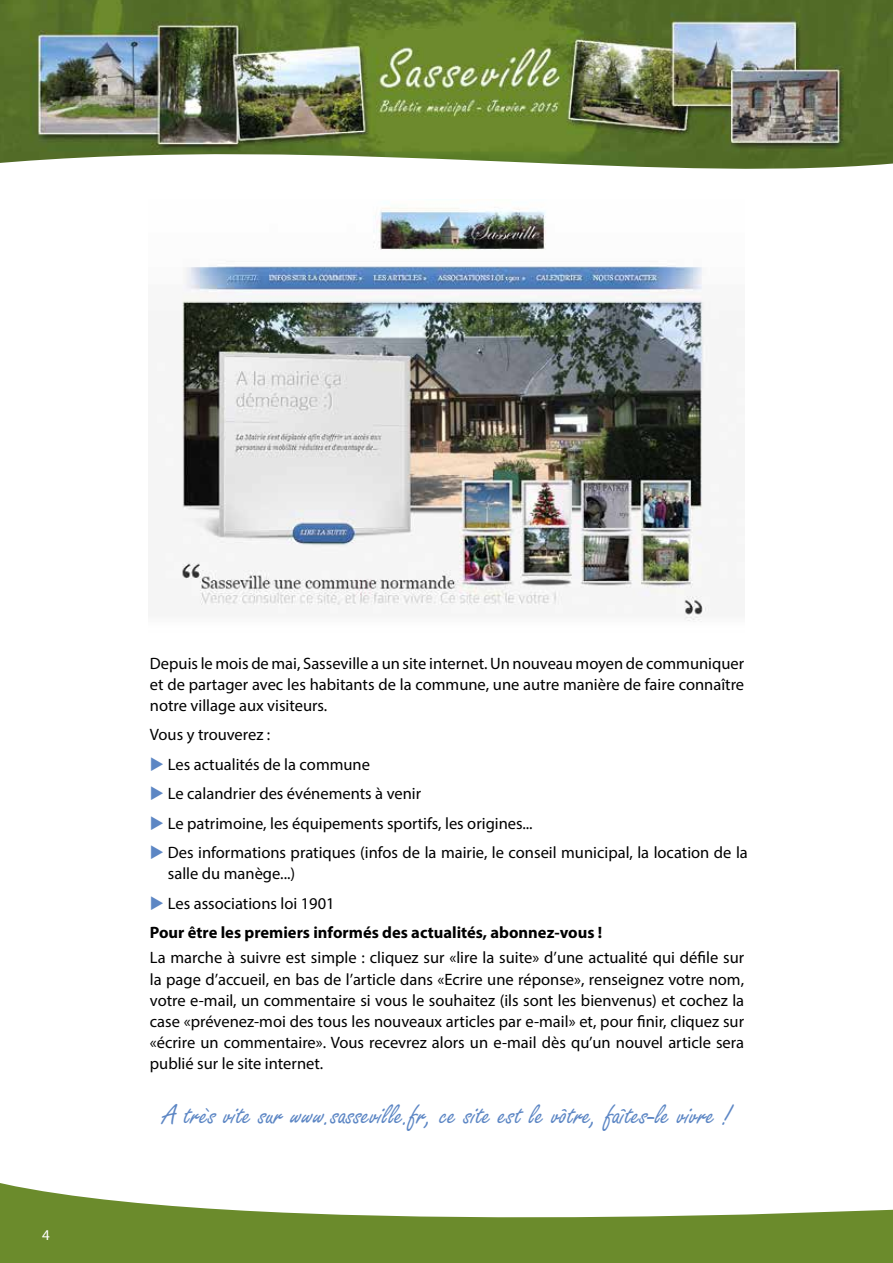
<style>
.page{position:relative;width:893px;height:1263px;background:#fff}
.page>*{position:absolute;margin:0;border:0;box-sizing:border-box;transform-origin:0 0}
.t1{font:30px "Freestyle Script";color:#5c86c4}
.t2{font:16.5px/21px "Myriad Pro";color:#000;text-align:justify}
.t3{font:700 16.5px/29.5px "Myriad Pro";color:#000}
.t4{font:15px "Myriad Pro";color:#fff}
.s1{color:#5c86c4}
.s2{font-weight:400}
</style>
<div class="page">
<img style="left:0;top:0;width:893px;height:169px">
<svg style="left:0;top:1183px;width:893px;height:80px;fill:#6b8b2c"></svg>
<img style="left:181px;top:208px;width:528px;height:414px">
<p class="t4" style="left:42px;top:1226px;width:9px">4</p>
<p class="t2" style="left:150px;top:652px;width:596px">Depuis le mois de mai, Sasseville a un site internet. Un nouveau moyen de communiquer et de partager avec les habitants de la commune, une autre manière de faire connaître notre village aux visiteurs.</p>
<p class="t2" style="left:150px;top:724px;width:122px">Vous y trouverez :</p>
<p class="t2" style="left:150px;top:753px;width:222px"><span class="s1">◆</span> Les actualités de la commune</p>
<p class="t2" style="left:150px;top:783px;width:273px"><span class="s1">◆</span> Le calandrier des événements à venir</p>
<p class="t2" style="left:150px;top:812px;width:384px"><span class="s1">◆</span> Le patrimoine, les équipements sportifs, les origines...</p>
<p class="t2" style="left:168px;top:842px;width:581px;text-indent:-18px"><span class="s1">◆</span> Des informations pratiques (infos de la mairie, le conseil municipal, la location de la salle du manège...)</p>
<p class="t3" style="left:150px;top:888px;width:454px"><span class="s1">◆</span> <span class="s2">Les associations loi 1901<br></span>Pour être les premiers informés des actualités, abonnez-vous !</p>
<p class="t2" style="left:150px;top:947px;width:596px">La marche à suivre est simple : cliquez sur «lire la suite» d’une actualité qui défile sur la page d’accueil, en bas de l’article dans «Ecrire une réponse», renseignez votre nom, votre e-mail, un commentaire si vous le souhaitez (ils sont les bienvenus) et cochez la case «prévenez-moi des tous les nouveaux articles par e-mail» et, pour finir, cliquez sur «écrire un commentaire». Vous recevrez alors un e-mail dès qu’un nouvel article sera publié sur le site internet.</p>
<h1 class="t1" style="left:163px;top:1098px;width:569px">A très vite sur www.sasseville.fr, ce site est le vôtre, faîtes-le vivre !</h1>
</div>
